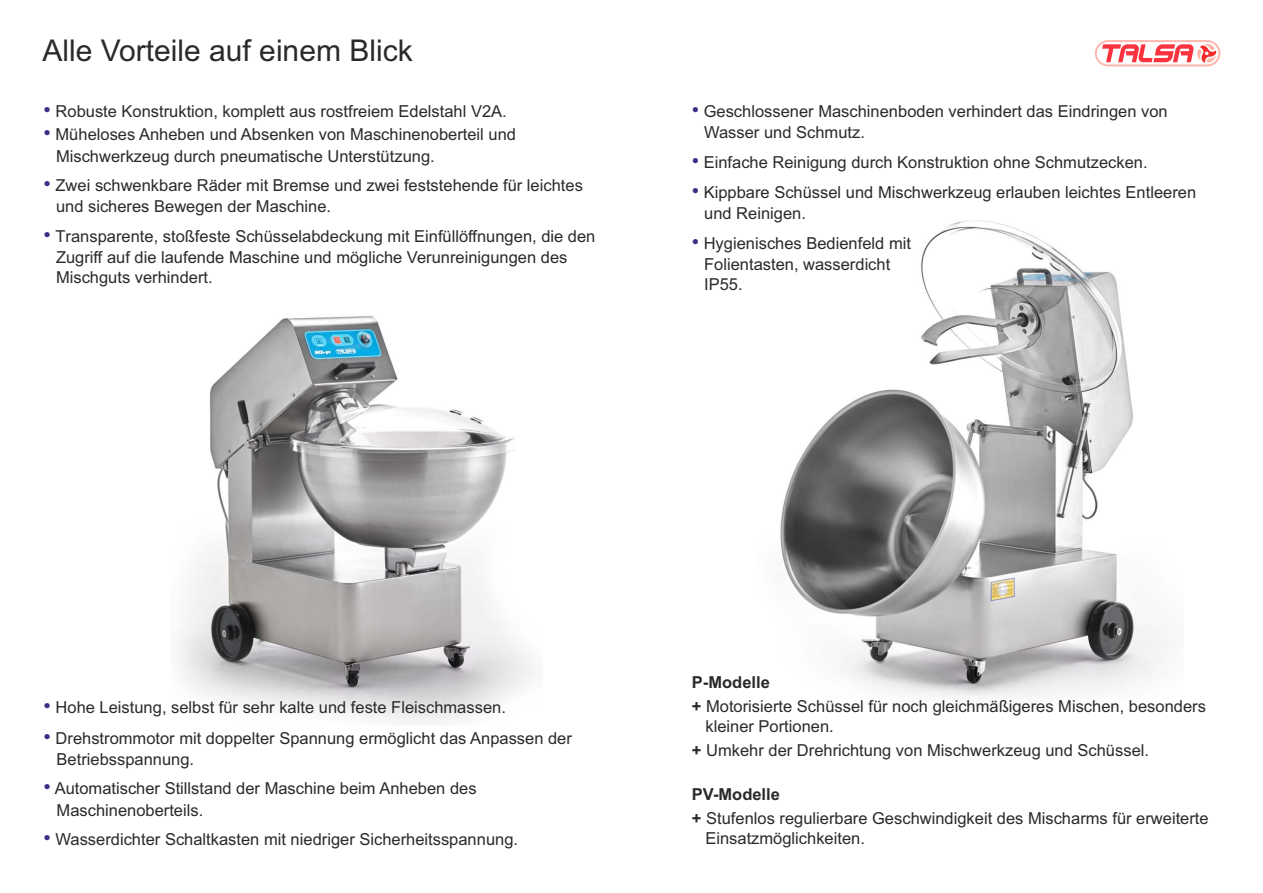
<style>
.page{position:relative;width:1263px;height:893px;background:#fff}
.page>*{position:absolute;margin:0;border:0;box-sizing:border-box;transform-origin:0 0}
.t1{font:30px "Arial";color:#2b2a29}
.t2{font:16.5px/21.3px "Arial";color:#2b2a29}
.t3{font:700 16.5px "Arial";color:#2b2a29}
.s1{font-size:21px;color:#393185}
.s2{font-weight:700}
</style>
<div class="page">
<img style="left:780px;top:220px;width:384px;height:478px">
<img style="left:180px;top:316px;width:353px;height:406px">
<div style="left:1095px;top:40px;width:125px;height:26px;border:2px solid #ffb6ad;border-radius:12px"></div>
<svg style="left:1102px;top:43px;width:114px;height:20px"></svg>
<h1 class="t1" style="left:42px;top:40px;width:372px">Alle Vorteile auf einem Blick</h1>
<p class="t2" style="left:44px;top:102px;width:465px"><span class="s1">•</span> Robuste Konstruktion, komplett aus rostfreiem Edelstahl V2A.</p>
<p class="t2" style="left:56px;top:125px;width:462px;text-indent:-12px"><span class="s1">•</span> Müheloses Anheben und Absenken von Maschinenoberteil und<br>Mischwerkzeug durch pneumatische Unterstützung.</p>
<p class="t2" style="left:56px;top:176px;width:528px;text-indent:-12px"><span class="s1">•</span> Zwei schwenkbare Räder mit Bremse und zwei feststehende für leichtes und sicheres Bewegen der Maschine.</p>
<p class="t2" style="left:56px;top:227px;width:541px;line-height:20.9px;text-indent:-12px"><span class="s1">•</span> Transparente, stoßfeste Schüsselabdeckung mit Einfüllöffnungen, die den<br>Zugriff auf die laufende Maschine und mögliche Verunreinigungen des<br>Mischguts verhindert.</p>
<p class="t2" style="left:704px;top:102px;width:465px;text-indent:-12px"><span class="s1">•</span> Geschlossener Maschinenboden verhindert das Eindringen von<br>Wasser und Schmutz.</p>
<p class="t2" style="left:692px;top:153px;width:457px"><span class="s1">•</span> Einfache Reinigung durch Konstruktion ohne Schmutzecken.</p>
<p class="t2" style="left:704px;top:183px;width:494px;text-indent:-12px"><span class="s1">•</span> Kippbare Schüssel und Mischwerkzeug erlauben leichtes Entleeren und Reinigen.</p>
<p class="t2" style="left:704px;top:234px;width:208px;line-height:20.9px;text-indent:-12px"><span class="s1">•</span> Hygienisches Bedienfeld mit<br>Folientasten, wasserdicht<br>IP55.</p>
<p class="t2" style="left:44px;top:698px;width:464px"><span class="s1">•</span> Hohe Leistung, selbst für sehr kalte und feste Fleischmassen.</p>
<p class="t2" style="left:57px;top:729px;width:517px;text-indent:-13px"><span class="s1">•</span> Drehstrommotor mit doppelter Spannung ermöglicht das Anpassen der<br>Betriebsspannung.</p>
<p class="t2" style="left:57px;top:779px;width:421px;text-indent:-13px"><span class="s1">•</span> Automatischer Stillstand der Maschine beim Anheben des<br>Maschinenoberteils.</p>
<p class="t2" style="left:44px;top:830px;width:476px"><span class="s1">•</span> Wasserdichter Schaltkasten mit niedriger Sicherheitsspannung.</p>
<p class="t3" style="left:692px;top:675px;width:79px">P-Modelle</p>
<p class="t2" style="left:705px;top:697px;width:502px;line-height:20.2px;text-indent:-13px"><span class="s2">+</span> Motorisierte Schüssel für noch gleichmäßigeres Mischen, besonders kleiner Portionen.</p>
<p class="t2" style="left:692px;top:741px;width:459px"><span class="s2">+</span> Umkehr der Drehrichtung von Mischwerkzeug und Schüssel.</p>
<p class="t2" style="left:692px;top:784px;width:518px;line-height:24px"><span class="s2">PV-Modelle<br>+</span> Stufenlos regulierbare Geschwindigkeit des Mischarms für erweiterte</p>
<p class="t2" style="left:705px;top:829px;width:161px">Einsatzmöglichkeiten.</p>
</div>
